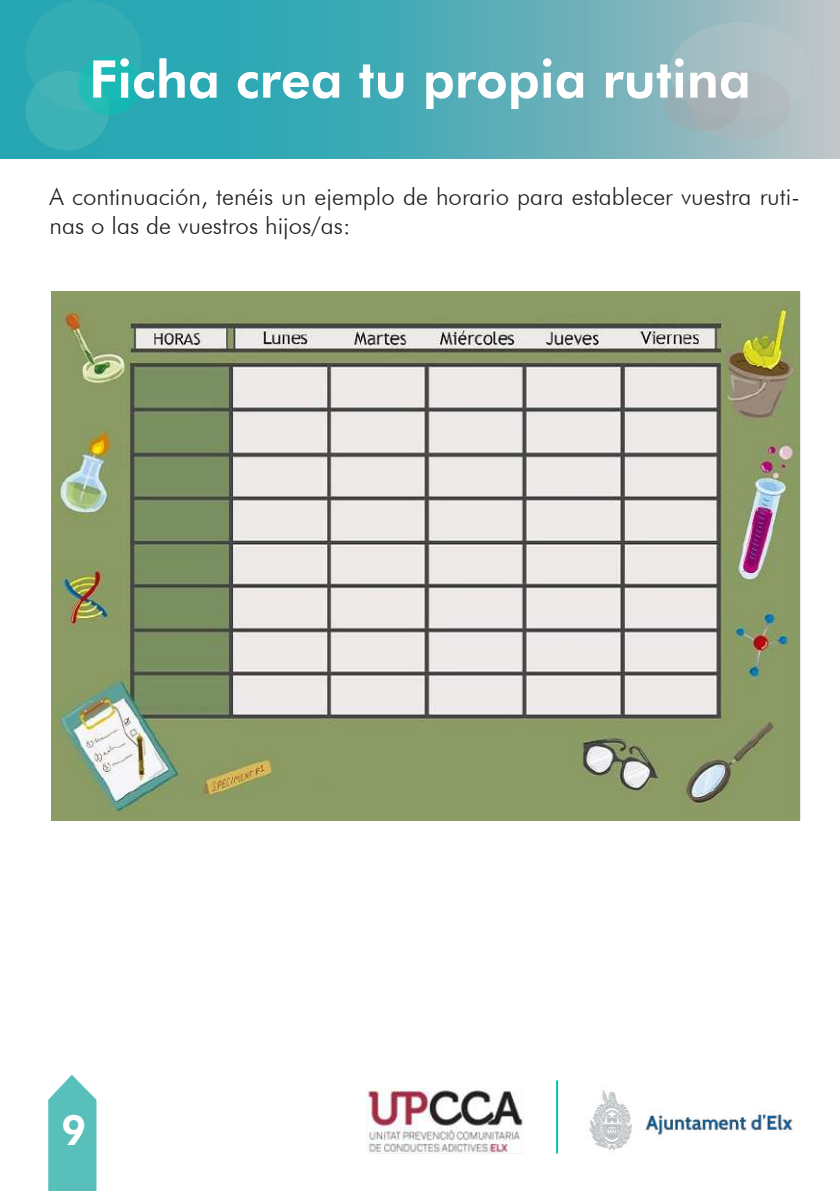
<style>
.page{position:relative;width:840px;height:1191px;background:#fff}
.page>*{position:absolute;margin:0;border:0;box-sizing:border-box;transform-origin:0 0}
.t1{font:800 52px "Futura BT";color:#fff}
.t2{font:800 42px "Futura BT";color:#fff}
.t3{font:300 24px/28.8px "Futura BT";color:#231f20}
</style>
<div class="page">
<svg style="left:48px;top:1075px;width:48px;height:116px;background:#6ac5c1"></svg>
<svg style="left:0;top:0;width:839px;height:159px;background:#54aeb8"></svg>
<div style="left:26px;top:0;width:116px;height:111px;background:#33acb4;border-radius:50%"></div>
<div style="left:26px;top:71px;width:83px;height:79px;background:#3db2b6;border-radius:50%"></div>
<div style="left:78px;top:55px;width:62px;height:60px;background:#1bb9b4;border-radius:50%"></div>
<div style="left:669px;top:22px;width:140px;height:97px;background:linear-gradient(to right,#99bbc1,#bcc5c8);border-radius:50%"></div>
<div style="left:689px;top:70px;width:101px;height:70px;background:#aebabe;border-radius:50%"></div>
<div style="left:664px;top:79px;width:75px;height:52px;background:linear-gradient(to right,#94b0b6,#adb0b4);border-radius:50%"></div>
<img style="left:51px;top:291px;width:749px;height:529px">
<img style="left:367px;top:1088px;width:157px;height:65px">
<img style="left:586px;top:1086px;width:208px;height:66px">
<hr style="left:555px;top:1080px;width:2px;height:73px;background:#00c7b5">
<h1 class="t1" style="left:89px;top:48px;width:662px">Ficha crea tu propia rutina</h1>
<p class="t3" style="left:50px;top:182px;width:751px">A continuación, tenéis un ejemplo de horario para establecer vuestra ruti&shy;nas o las de vuestros hijos/as:</p>
<h2 class="t2" style="left:61px;top:1104px;width:27px">9</h2>
</div>
